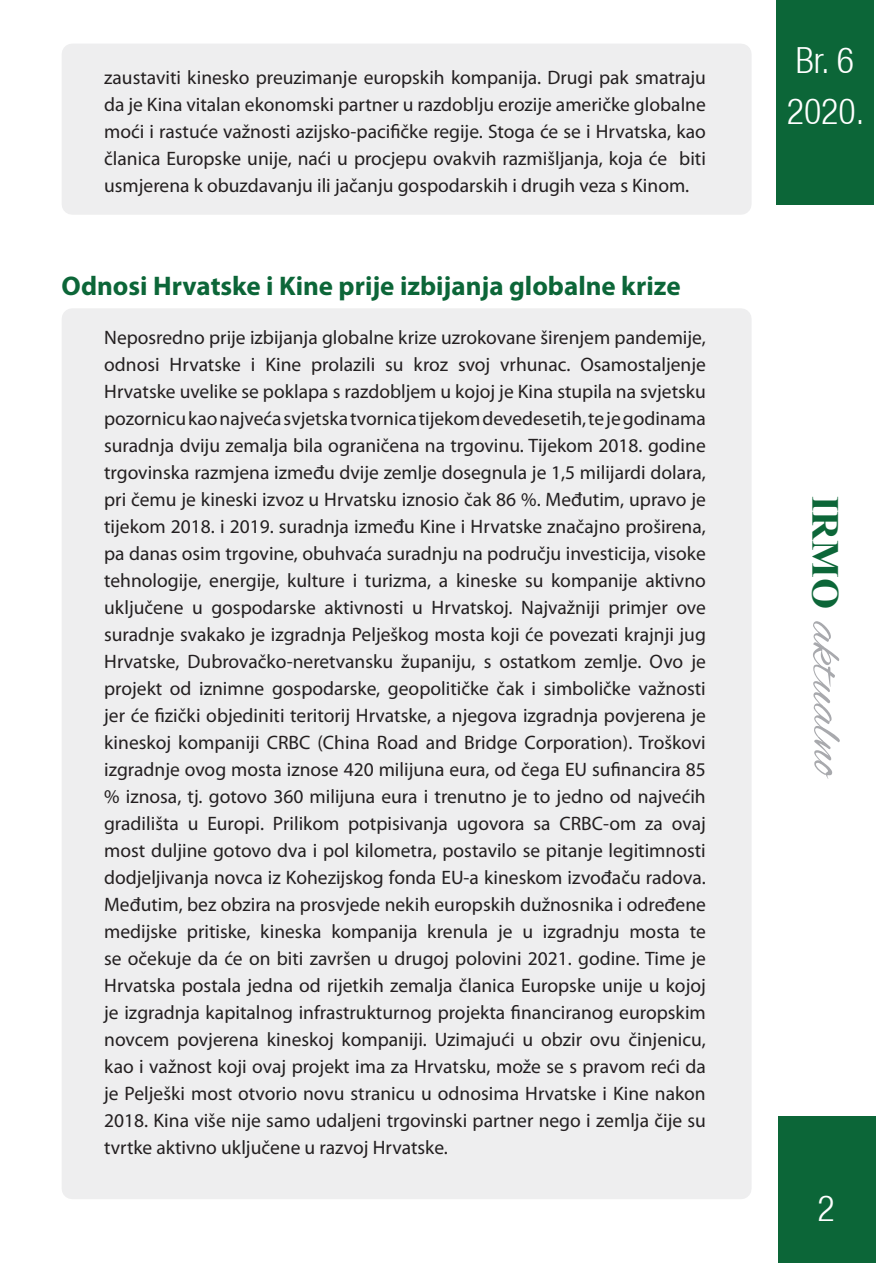
<style>
.page{position:relative;width:893px;height:1263px;background:#fff}
.page>*{position:absolute;margin:0;border:0;box-sizing:border-box;transform-origin:0 0}
.t1{font:51.3px "Alex Brush";color:#a8a9ad;scale:1.05 1}
.t2{font:300 condensed 36px/51px "Helvetica Neue LT";color:#fff}
.Naslov_copy{font:700 27px "Myriad Pro";color:#0c6638}
.Tekst{font:19.5px/27px "Myriad Pro";color:#231f20;text-align:justify}
.s1{font-family:"Times New Roman";font-weight:700;font-size:38.1px;color:#0c6638}
</style>
<div class="page">
<div style="left:778px;top:1116px;width:98px;height:147px;background:#0c6638"></div>
<div style="left:776px;top:0;width:98px;height:204px;background:#0c6638"></div>
<div style="left:62px;top:308px;width:690px;height:891px;background:#eeeeef"></div>
<div style="left:62px;top:44px;width:690px;height:171px;background:#eeeeef"></div>
<p class="Tekst" style="left:104px;top:63px;width:603px">zaustaviti kinesko preuzimanje europskih kompanija. Drugi pak smatraju da je Kina vitalan ekonomski partner u razdoblju erozije američke globalne moći i rastuće važnosti azijsko-pacifičke regije. Stoga će se i Hrvatska, kao članica Europske unije, naći u procjepu ovakvih razmišljanja, koja će biti usmjerena k obuzdavanju ili jačanju gospodarskih i drugih veza s Kinom.</p>
<p class="Naslov_copy" style="left:62px;top:269px;width:620px">Odnosi Hrvatske i Kine prije izbijanja globalne krize</p>
<p class="Tekst" style="left:104px;top:323px;width:603px">Neposredno prije izbijanja globalne krize uzrokovane širenjem pandemije, odnosi Hrvatske i Kine prolazili su kroz svoj vrhunac. Osamostaljenje Hrvatske uvelike se poklapa s razdobljem u kojoj je Kina stupila na svjetsku pozornicu kao najveća svjetska tvornica tijekom devedesetih, te je godinama suradnja dviju zemalja bila ograničena na trgovinu. Tijekom 2018. godine trgovinska razmjena između dvije zemlje dosegnula je 1,5 milijardi dolara, pri čemu je kineski izvoz u Hrvatsku iznosio čak 86 %. Međutim, upravo je tijekom 2018. i 2019. suradnja između Kine i Hrvatske značajno proširena, pa danas osim trgovine, obuhvaća suradnju na području investicija, visoke tehnologije, energije, kulture i turizma, a kineske su kompanije aktivno uključene u gospodarske aktivnosti u Hrvatskoj. Najvažniji primjer ove suradnje svakako je izgradnja Pelješkog mosta koji će povezati krajnji jug Hrvatske, Dubrovačko-neretvansku županiju, s ostatkom zemlje. Ovo je projekt od iznimne gospodarske, geopolitičke čak i simboličke važnosti jer će fizički objediniti teritorij Hrvatske, a njegova izgradnja povjerena je kineskoj kompaniji CRBC (China Road and Bridge Corporation). Troškovi izgradnje ovog mosta iznose 420 milijuna eura, od čega EU sufinancira 85 % iznosa, tj. gotovo 360 milijuna eura i trenutno je to jedno od najvećih gradilišta u Europi. Prilikom potpisivanja ugovora sa CRBC-om za ovaj most duljine gotovo dva i pol kilometra, postavilo se pitanje legitimnosti dodjeljivanja novca iz Kohezijskog fonda EU-a kineskom izvođaču radova.<br>Međutim, bez obzira na prosvjede nekih europskih dužnosnika i određene medijske pritiske, kineska kompanija krenula je u izgradnju mosta te se očekuje da će on biti završen u drugoj polovini 2021. godine. Time je Hrvatska postala jedna od rijetkih zemalja članica Europske unije u kojoj je izgradnja kapitalnog infrastrukturnog projekta financiranog europskim novcem povjerena kineskoj kompaniji. Uzimajući u obzir ovu činjenicu, kao i važnost koji ovaj projekt ima za Hrvatsku, može se s pravom reći da je Pelješki most otvorio novu stranicu u odnosima Hrvatske i Kine nakon 2018. Kina više nije samo udaljeni trgovinski partner nego i zemlja čije su tvrtke aktivno uključene u razvoj Hrvatske.</p>
<h2 class="t2" style="left:787px;top:34px;width:79px">Br. 6<br>2020.</h2>
<h1 class="t1" style="left:856px;top:496px;width:272px;rotate:90deg"><span class="s1">IRMO</span> aktualno</h1>
<h2 class="t2" style="left:817px;top:1182px;width:19px">2</h2>
</div>
